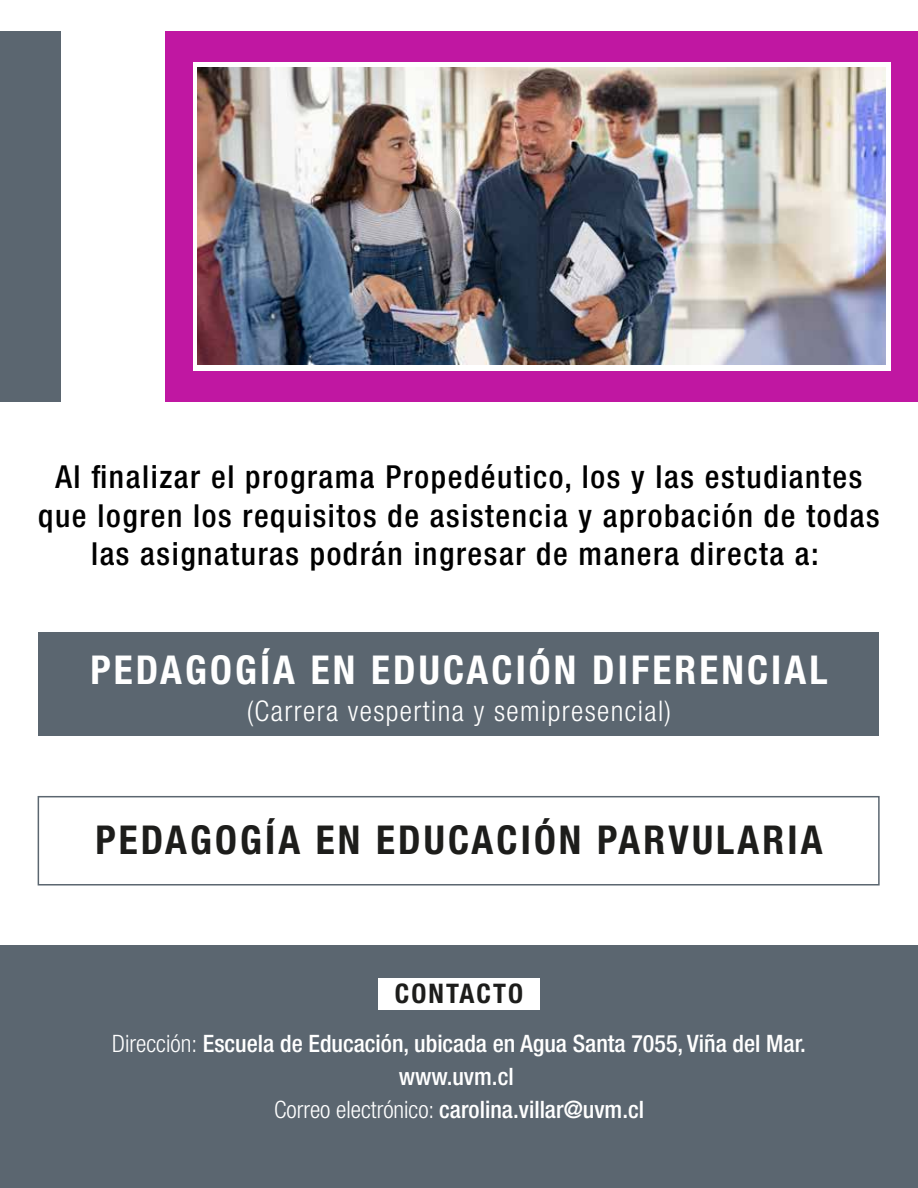
<style>
.page{position:relative;width:918px;height:1188px;background:#fff}
.page>*{position:absolute;margin:0;border:0;box-sizing:border-box;transform-origin:0 0}
.t1{font:700 condensed 39.9px "Helvetica Neue LT Std";letter-spacing:.08em;color:#fff}
.t2{font:700 condensed 39.9px "Helvetica Neue LT Std";letter-spacing:.08em;color:#1d1d1b}
.t3{font:500 condensed 31.8px/38.1px "Helvetica Neue LT Std";letter-spacing:.05em;color:#000;text-align:center}
.t4{font:300 condensed 28.5px "Helvetica Neue LT Std";letter-spacing:.05em;color:#fff}
.t5{font:700 condensed 27px "Helvetica Neue LT Std";letter-spacing:.075em;color:#1d1d1b}
.t6{font:500 condensed 24px/33px "Helvetica Neue LT Std";color:#fff;text-align:center}
.s1{font-weight:300}
</style>
<div class="page">
<div style="left:0;top:945px;width:918px;height:243px;background:#5b6670"></div>
<div style="left:0;top:31px;width:60px;height:370px;background:#5b6670"></div>
<div style="left:165px;top:31px;width:753px;height:370px;background:#c017a2"></div>
<div style="left:193px;top:62px;width:697px;height:308px;background:#fff"></div>
<img style="left:198px;top:67px;width:688px;height:298px">
<div style="left:38px;top:796px;width:842px;height:90px;border:2px solid #5b6670"></div>
<div style="left:38px;top:632px;width:841px;height:104px;background:#5b6670"></div>
<div style="left:378px;top:978px;width:162px;height:32px;background:#fff"></div>
<p class="t3" style="left:38px;top:458px;width:843px">Al finalizar el programa Propedéutico, los y las estudiantes que logren los requisitos de asistencia y aprobación de todas las asignaturas podrán ingresar de manera directa a:</p>
<p class="t1" style="left:90px;top:645px;width:739px">PEDAGOGÍA EN EDUCACIÓN DIFERENCIAL</p>
<p class="t4" style="left:247px;top:695px;width:426px">(Carrera vespertina y semipresencial)</p>
<p class="t2" style="left:95px;top:816px;width:729px">PEDAGOGÍA EN EDUCACIÓN PARVULARIA</p>
<p class="t5" style="left:395px;top:977px;width:130px">CONTACTO</p>
<p class="t6" style="left:112px;top:1027px;width:695px"><span class="s1">Dirección:</span> Escuela de Educación, ubicada en Agua Santa 7055, Viña del Mar. www.uvm.cl<br><span class="s1">Correo electrónico:</span> carolina.villar@uvm.cl</p>
</div>
